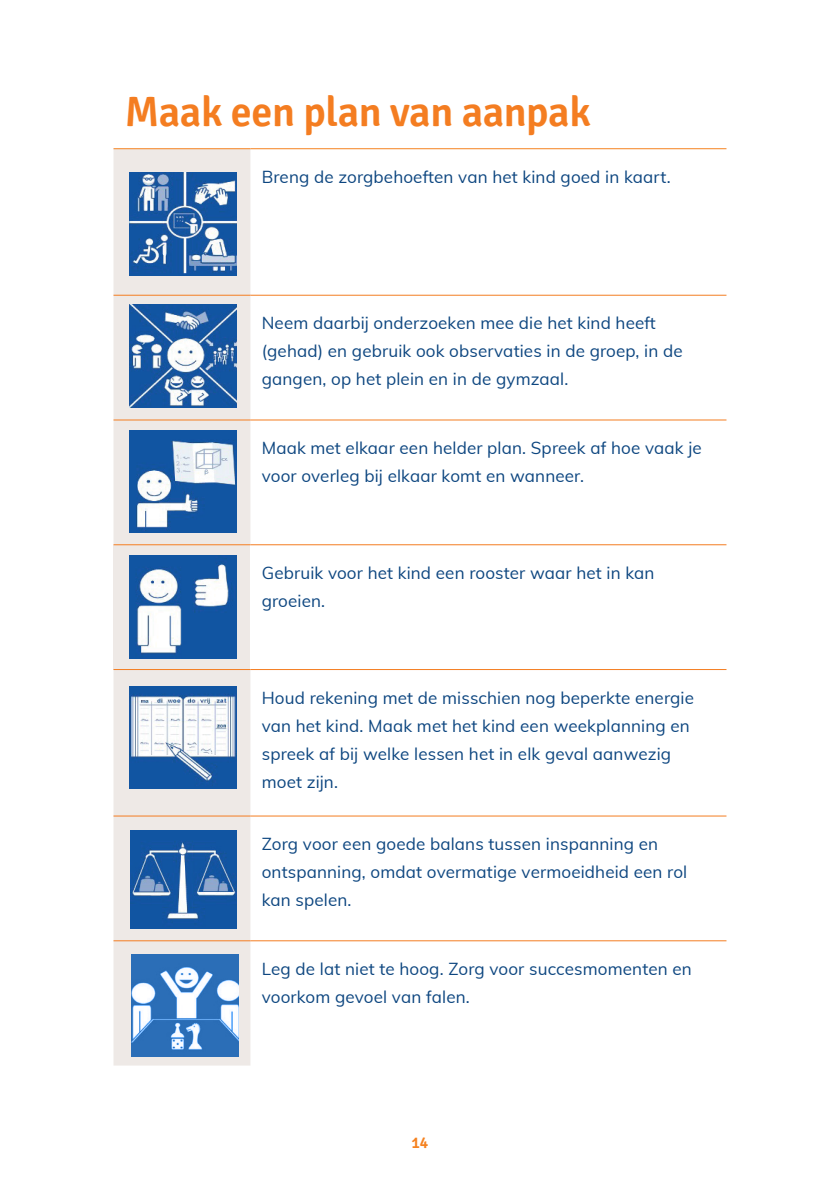
<style>
.page{position:relative;width:840px;height:1191px;background:#fff}
.page>*{position:absolute;margin:0;border:0;box-sizing:border-box;transform-origin:0 0}
.t1{font:600 42px "Signika";letter-spacing:-.01em;color:#f47d21}
.t2{font:17px/28px "Muli";letter-spacing:.01em;color:#0d4680}
.t3{font:600 16px "Signika";color:#f58220}
</style>
<div class="page">
<div style="left:113px;top:149px;width:137px;height:395px;background:#eee9e6"></div>
<div style="left:113px;top:545px;width:137px;height:124px;background:#eee9e6"></div>
<div style="left:113px;top:670px;width:137px;height:395px;background:#eee9e6"></div>
<hr style="left:113px;top:544px;width:137px;height:1px;background:#f47d21">
<hr style="left:250px;top:544px;width:476px;height:1px;background:#f47d21">
<hr style="left:113px;top:669px;width:137px;height:1px;background:#f47d21">
<hr style="left:250px;top:669px;width:476px;height:1px;background:#f47d21">
<hr style="left:113px;top:815px;width:137px;height:1px;background:#f47d21">
<hr style="left:250px;top:815px;width:476px;height:1px;background:#f47d21">
<hr style="left:113px;top:940px;width:137px;height:1px;background:#f47d21">
<hr style="left:250px;top:940px;width:476px;height:1px;background:#f47d21">
<hr style="left:113px;top:148px;width:137px;height:1px;background:#f58220">
<hr style="left:250px;top:148px;width:476px;height:1px;background:#f58220">
<hr style="left:113px;top:295px;width:137px;height:1px;background:#f47d21">
<hr style="left:250px;top:295px;width:476px;height:1px;background:#f47d21">
<hr style="left:113px;top:419px;width:137px;height:1px;background:#f47d21">
<hr style="left:250px;top:419px;width:476px;height:1px;background:#f47d21">
<img style="left:130px;top:172px;width:107px;height:103px">
<img style="left:130px;top:305px;width:107px;height:102px">
<img style="left:130px;top:430px;width:107px;height:103px">
<img style="left:130px;top:555px;width:107px;height:103px">
<img style="left:130px;top:686px;width:107px;height:102px">
<svg style="left:131px;top:954px;width:3px;height:103px"></svg>
<svg style="left:134px;top:954px;width:104px;height:103px;fill:#2b6eb7"></svg>
<img style="left:130px;top:830px;width:107px;height:98px">
<h1 class="t1" style="left:125px;top:87px;width:467px">Maak een plan van aanpak</h1>
<p class="t2" style="left:261px;top:162px;width:410px">Breng de zorgbehoeften van het kind goed in kaart.</p>
<p class="t2" style="left:261px;top:308px;width:422px">Neem daarbij onderzoeken mee die het kind heeft (gehad) en gebruik ook observaties in de groep, in de gangen, op het plein en in de gymzaal.</p>
<p class="t2" style="left:261px;top:433px;width:441px">Maak met elkaar een helder plan. Spreek af hoe vaak je voor overleg bij elkaar komt en wanneer.</p>
<p class="t2" style="left:261px;top:558px;width:394px">Gebruik voor het kind een rooster waar het in kan groeien.</p>
<p class="t2" style="left:261px;top:682px;width:433px">Houd rekening met de misschien nog beperkte energie van het kind. Maak met het kind een weekplanning en spreek af bij welke lessen het in elk geval aanwezig moet zijn.</p>
<p class="t2" style="left:261px;top:829px;width:427px">Zorg voor een goede balans tussen inspanning en ontspanning, omdat overmatige vermoeidheid een rol kan spelen.</p>
<p class="t2" style="left:261px;top:954px;width:431px">Leg de lat niet te hoog. Zorg voor succesmomenten en voorkom gevoel van falen.</p>
<p class="t3" style="left:411px;top:1133px;width:18px">14</p>
</div>
